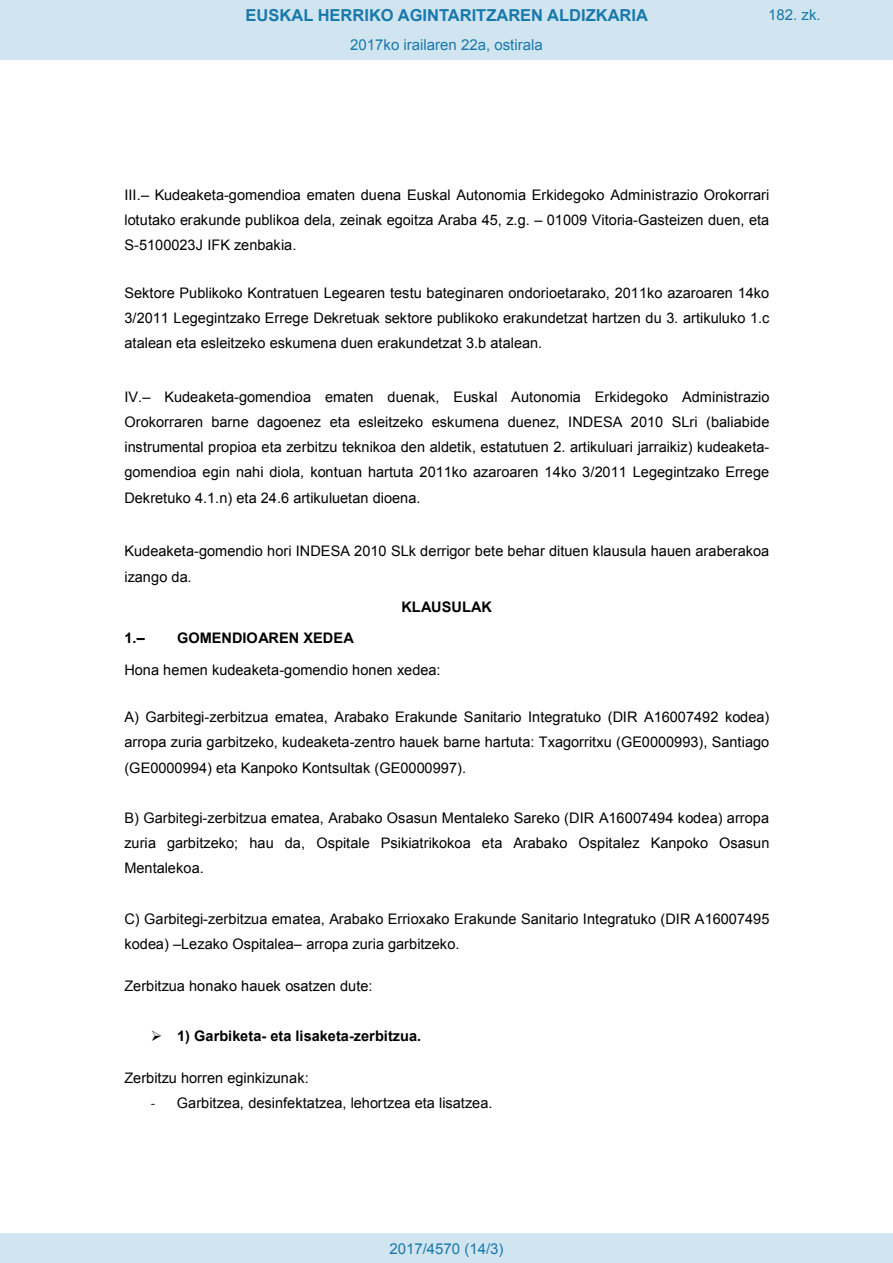
<style>
.page{position:relative;width:893px;height:1263px;background:#fff}
.page>*{position:absolute;margin:0;border:0;box-sizing:border-box;transform-origin:0 0}
.t1{font:700 16.5px "Arial";color:#1879ad}
.Paginacion_Centro{font:15px "Arial";color:#1879ad}
.t2{font:14.55px/25.2px "Arial";color:#000;text-align:justify}
.t3{font:700 14.55px "Arial";color:#000}
.s1{font-weight:700}
.s2{font-family:"Calibri"}
</style>
<div class="page">
<div style="left:0;top:0;width:893px;height:60px;background:#d0e5f0"></div>
<div style="left:0;top:1233px;width:893px;height:30px;background:#d0e5f0"></div>
<p class="t1" style="left:246px;top:4px;width:404px">EUSKAL HERRIKO AGINTARITZAREN ALDIZKARIA</p>
<p class="Paginacion_Centro" style="left:768px;top:5px;width:54px">182. zk.</p>
<p class="Paginacion_Centro" style="left:350px;top:35px;width:194px">2017ko irailaren 22a, ostirala</p>
<p class="t2" style="left:124px;top:182px;width:646px">III.– Kudeaketa-gomendioa ematen duena Euskal Autonomia Erkidegoko Administrazio Orokorrari lotutako erakunde publikoa dela, zeinak egoitza Araba 45, z.g. – 01009 Vitoria-Gasteizen duen, eta S-5100023J IFK zenbakia.</p>
<p class="t2" style="left:124px;top:280px;width:647px">Sektore Publikoko Kontratuen Legearen testu bateginaren ondorioetarako, 2011ko azaroaren 14ko 3/2011 Legegintzako Errege Dekretuak sektore publikoko erakundetzat hartzen du 3. artikuluko 1.c atalean eta esleitzeko eskumena duen erakundetzat 3.b atalean.</p>
<p class="t2" style="left:124px;top:384px;width:647px">IV.– Kudeaketa-gomendioa ematen duenak, Euskal Autonomia Erkidegoko Administrazio Orokorraren barne dagoenez eta esleitzeko eskumena duenez, INDESA 2010 SLri (baliabide instrumental propioa eta zerbitzu teknikoa den aldetik, estatutuen 2. artikuluari jarraikiz) kudeaketa&shy;gomendioa egin nahi diola, kontuan hartuta 2011ko azaroaren 14ko 3/2011 Legegintzako Errege Dekretuko 4.1.n) eta 24.6 artikuluetan dioena.</p>
<p class="t2" style="left:124px;top:539px;width:646px">Kudeaketa-gomendio hori INDESA 2010 SLk derrigor bete behar dituen klausula hauen araberakoa izango da.</p>
<p class="t3" style="left:401px;top:597px;width:92px">KLAUSULAK</p>
<p class="t3" style="left:124px;top:628px;width:22px">1.–</p>
<p class="t2" style="left:124px;top:622px;width:318px;line-height:31.7px;text-indent:53px"><span class="s1">GOMENDIOAREN XEDEA<br></span>Hona hemen kudeaketa-gomendio honen xedea:</p>
<p class="t2" style="left:124px;top:705px;width:646px">A) Garbitegi-zerbitzua ematea, Arabako Erakunde Sanitario Integratuko (DIR A16007492 kodea) arropa zuria garbitzeko, kudeaketa-zentro hauek barne hartuta: Txagorritxu (GE0000993), Santiago (GE0000994) eta Kanpoko Kontsultak (GE0000997).</p>
<p class="t2" style="left:124px;top:805px;width:646px">B) Garbitegi-zerbitzua ematea, Arabako Osasun Mentaleko Sareko (DIR A16007494 kodea) arropa zuria garbitzeko; hau da, Ospitale Psikiatrikokoa eta Arabako Ospitalez Kanpoko Osasun Mentalekoa.</p>
<p class="t2" style="left:124px;top:906px;width:646px">C) Garbitegi-zerbitzua ematea, Arabako Errioxako Erakunde Sanitario Integratuko (DIR A16007495 kodea) –Lezako Ospitalea– arropa zuria garbitzeko.</p>
<p class="t2" style="left:124px;top:973px;width:250px">Zerbitzua honako hauek osatzen dute:</p>
<p class="t3" style="left:177px;top:1026px;width:246px">1) Garbiketa- eta lisaketa-zerbitzua.</p>
<p class="t2" style="left:124px;top:1065px;width:186px">Zerbitzu horren eginkizunak:</p>
<p class="t2" style="left:151px;top:1091px;width:343px"><span class="s2">-</span> Garbitzea, desinfektatzea, lehortzea eta lisatzea.</p>
<p class="Paginacion_Centro" style="left:389px;top:1238px;width:116px">2017/4570 (14/3)</p>
</div>
